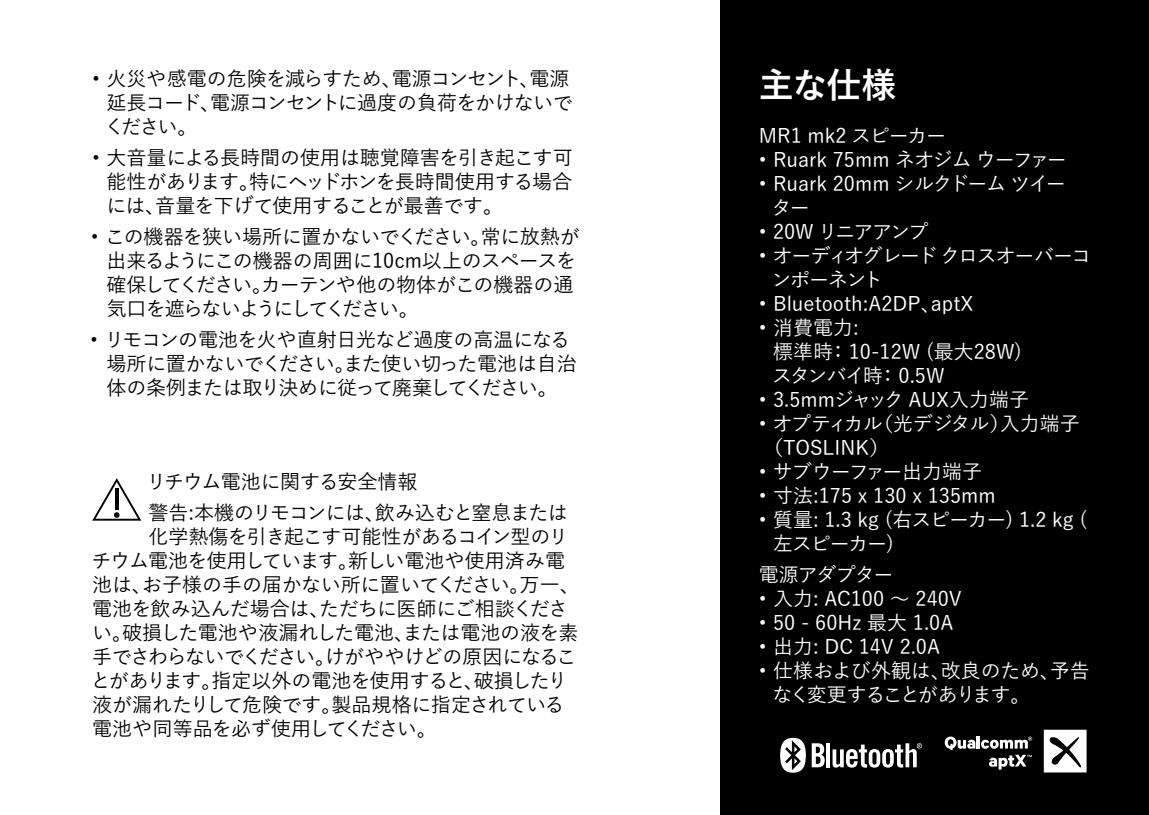
<style>
.page{position:relative;width:1149px;height:815px;background:#fff}
.page>*{position:absolute;margin:0;border:0;box-sizing:border-box;transform-origin:0 0}
.t1{font:700 35px "Yu Gothic";color:#fff}
.t2{font:500 20px/24px "Yu Gothic";letter-spacing:-.03em;color:#000}
.t3{font:500 20px/24px "Yu Gothic";color:#fff}
.t4{font:500 20px/24px "Yu Gothic";letter-spacing:-.05em;color:#fff}
.t5{font:500 20px/24px "Yu Gothic";letter-spacing:-.075em;color:#fff}
.t6{font:500 20px/24px "Yu Gothic";letter-spacing:-.03em;color:#fff}
.t7{font:500 20px "Yu Gothic";letter-spacing:-.025em;color:#fff}
.t8{font:500 20px "Yu Gothic";letter-spacing:-.04em;color:#fff}
.t9{font:500 20px "Yu Gothic";letter-spacing:-.02em;color:#fff}
.t10{font:500 20px "Yu Gothic";letter-spacing:-.085em;color:#fff}
.t11{font:500 20px "Yu Gothic";letter-spacing:-.055em;color:#fff}
</style>
<div class="page">
<svg style="left:92px;top:478px;width:49px;height:43px"></svg>
<div style="left:720px;top:0;width:428px;height:815px;background:#000"></div>
<svg style="left:1043px;top:730px;width:43px;height:42px;background:#cdcdcd"></svg>
<svg style="left:944px;top:736px;width:87px;height:34px"></svg>
<svg style="left:811px;top:743px;width:13px;height:24px"></svg>
<hr style="left:826px;top:743px;width:3px;height:24px;background:#fff">
<svg style="left:832px;top:743px;width:89px;height:25px"></svg>
<svg style="left:780px;top:738px;width:25px;height:35px"></svg>
<p class="t2" style="left:104px;top:64px;width:469px;text-indent:-12px">• 火災や感電の危険を減らすため、電源コンセント、電源延長コード、電源コンセントに過度の負荷をかけないでください。</p>
<p class="t2" style="left:106px;top:143px;width:468px;text-align:justify;text-indent:-14px">• 大音量による長時間の使用は聴覚障害を引き起こす可能性があります。特にヘッドホンを長時間使用する場合には、音量を下げて使用することが最善です。</p>
<p class="t2" style="left:106px;top:222px;width:475px;text-indent:-15px">• この機器を狭い場所に置かないでください。常に放熱が出来るようにこの機器の周囲に10cm以上のスペースを確保してください。カーテンや他の物体がこの機器の通気口を遮らないようにしてください。</p>
<p class="t2" style="left:106px;top:326px;width:471px;text-indent:-16px">• リモコンの電池を火や直射日光など過度の高温になる場所に置かないでください。また使い切った電池は自治体の条例または取り決めに従って廃棄してください。</p>
<p class="t2" style="left:146px;top:463px;width:423px;line-height:31px">リチウム電池に関する安全情報<br>警告:本機のリモコンには、飲み込むと窒息または</p>
<p class="t2" style="left:91px;top:522px;width:490px;text-indent:57px">化学熱傷を引き起こす可能性があるコイン型のリチウム電池を使用しています。新しい電池や使用済み電池は、お子様の手の届かない所に置いてください。万一、電池を飲み込んだ場合は、ただちに医師にご相談ください。破損した電池や液漏れした電池、または電池の液を素手でさわらないでください。けがややけどの原因になることがあります。指定以外の電池を使用すると、破損したり液が漏れたりして危険です。製品規格に指定されている電池や同等品を必ず使用してください。</p>
<h1 class="t1" style="left:758px;top:66px;width:139px">主な仕様</h1>
<p class="t9" style="left:758px;top:117px;width:189px">MR1 mk2 スピーカー</p>
<p class="t7" style="left:758px;top:141px;width:309px">• Ruark 75mm ネオジム ウーファー</p>
<p class="t6" style="left:771px;top:169px;width:296px;text-indent:-13px">• Ruark 20mm シルクドーム ツイーター</p>
<p class="t10" style="left:758px;top:213px;width:171px">• 20W リニアアンプ</p>
<p class="t5" style="left:771px;top:241px;width:321px;text-indent:-13px">• オーディオグレード クロスオーバーコンポーネント</p>
<p class="t3" style="left:758px;top:289px;width:216px">• Bluetooth:A2DP、aptX</p>
<p class="t3" style="left:771px;top:313px;width:251px;text-indent:-13px">• 消費電力:<br>標準時： 10-12W (最大28W)スタンバイ時： 0.5W</p>
<p class="t3" style="left:758px;top:385px;width:272px">• 3.5mmジャック AUX入力端子</p>
<p class="t3" style="left:758px;top:409px;width:322px">• オプティカル（光デジタル）入力端子（TOSLINK）</p>
<p class="t8" style="left:758px;top:453px;width:225px">• サブウーファー出力端子</p>
<p class="t3" style="left:758px;top:481px;width:238px">• 寸法:175 x 130 x 135mm</p>
<p class="t4" style="left:772px;top:505px;width:315px;text-indent:-14px">• 質量: 1.3 kg (右スピーカー) 1.2 kg (左スピーカー)</p>
<p class="t11" style="left:758px;top:556px;width:136px">電源アダプター</p>
<p class="t3" style="left:758px;top:584px;width:204px">• 入力: AC100 〜 240V</p>
<p class="t3" style="left:758px;top:608px;width:196px">• 50 - 60Hz 最大 1.0A</p>
<p class="t3" style="left:758px;top:632px;width:183px">• 出力: DC 14V 2.0A</p>
<p class="t3" style="left:772px;top:656px;width:319px;text-indent:-14px">• 仕様および外観は、改良のため、予告なく変更することがあります。</p>
</div>
